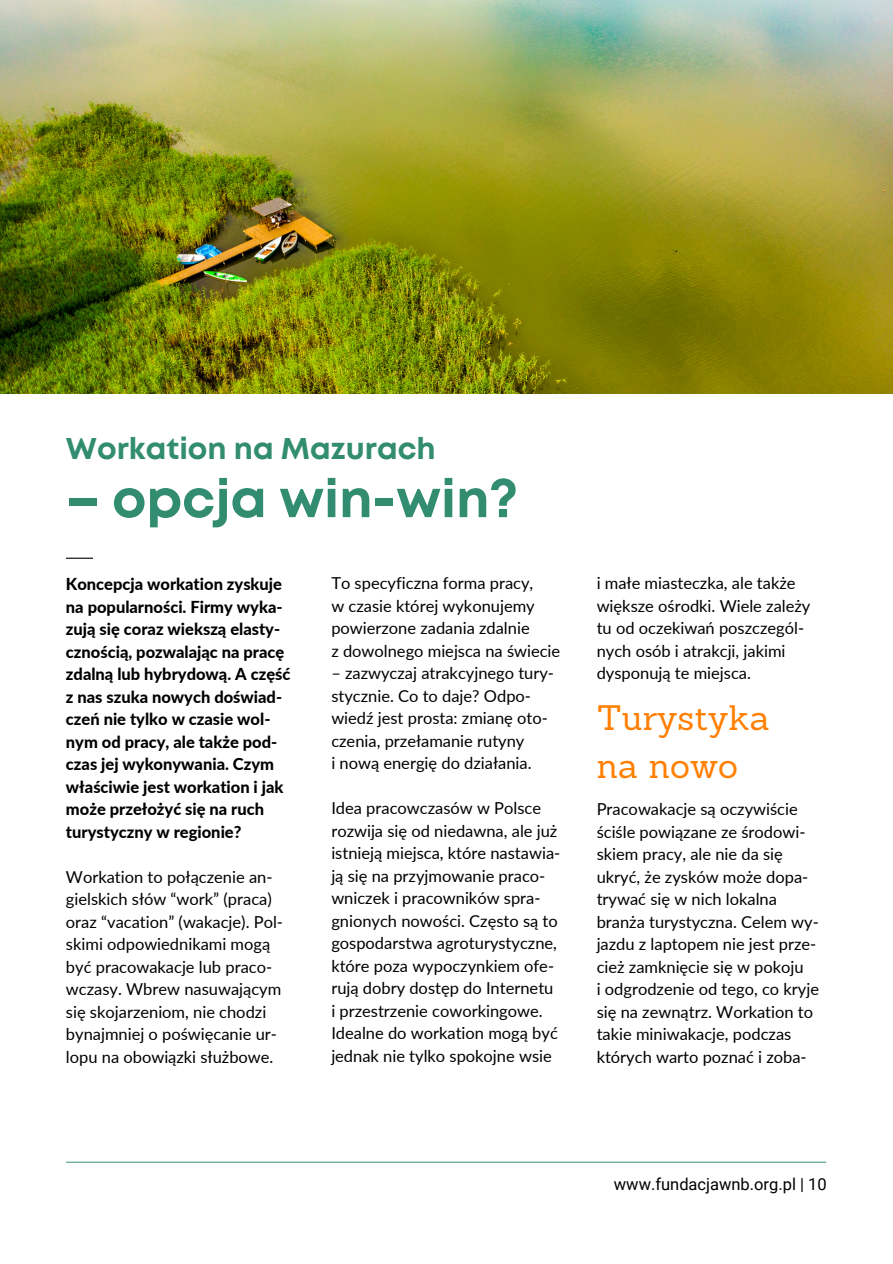
<style>
.page{position:relative;width:893px;height:1264px;background:#fff}
.page>*{position:absolute;margin:0;border:0;box-sizing:border-box;transform-origin:0 0}
.t1{font:700 52.5px "Mont";color:#328d70}
.t2{font:34.5px "Sanchez";color:#ff7f00}
.t3{font:700 30px "Mont";color:#328d70}
.t4{font:16.5px/22.5px "Lato";color:#000}
.t5{font:800 16.5px/22.5px "Lato";color:#000}
.t6{font:16.5px "Roboto";color:#000}
</style>
<div class="page">
<img style="left:0;top:0;width:892px;height:393px">
<hr style="left:66px;top:1161px;width:760px;height:1px;background:#4ba083">
<hr style="left:66px;top:557px;width:27px;height:2px;background:#000">
<p class="t3" style="left:66px;top:437px;width:371px">Workation na Mazurach</p>
<p class="t1" style="left:66px;top:479px;width:453px">– opcja win-win?</p>
<p class="t5" style="left:66px;top:572px;width:226px">Koncepcja workation zyskuje na popularności. Firmy wyka&shy;zują się coraz wiekszą elasty&shy;cznością, pozwalając na pracę zdalną lub hybrydową. A część</p>
<p class="t5" style="left:66px;top:685px;width:219px">z nas szuka nowych doświad&shy;czeń nie tylko w czasie wol&shy;nym od pracy, ale także pod&shy;czas jej wykonywania. Czym właściwie jest workation i jak może przełożyć się na ruch turystyczny w regionie?</p>
<p class="t4" style="left:66px;top:865px;width:218px">Workation to połączenie an&shy;gielskich słów “work” (praca) oraz “vacation” (wakacje). Pol&shy;skimi odpowiednikami mogą być pracowakacje lub praco&shy;wczasy. Wbrew nasuwającym się skojarzeniom, nie chodzi bynajmniej o poświęcanie ur&shy;lopu na obowiązki służbowe.</p>
<p class="t4" style="left:331px;top:571px;width:203px">To specyficzna forma pracy,</p>
<p class="t4" style="left:331px;top:594px;width:205px">w czasie której wykonujemy powierzone zadania zdalnie</p>
<p class="t4" style="left:331px;top:639px;width:230px">z dowolnego miejsca na świecie</p>
<p class="t4" style="left:331px;top:661px;width:224px">– zazwyczaj atrakcyjnego tury&shy;stycznie. Co to daje? Odpo&shy;wiedź jest prosta: zmianę oto&shy;czenia, przełamanie rutyny</p>
<p class="t4" style="left:331px;top:751px;width:202px">i nową energię do działania.</p>
<p class="t4" style="left:331px;top:796px;width:230px">Idea pracowczasów w Polsce rozwija się od niedawna, ale już istnieją miejsca, które nastawia&shy;ją się na przyjmowanie praco&shy;wniczek i pracowników spra&shy;gnionych nowości. Często są to gospodarstwa agroturystyczne, które poza wypoczynkiem ofe&shy;rują dobry dostęp do Internetu</p>
<p class="t4" style="left:331px;top:998px;width:228px">i przestrzenie coworkingowe.<br>Idealne do workation mogą być jednak nie tylko spokojne wsie</p>
<p class="t4" style="left:596px;top:571px;width:215px">i małe miasteczka, ale także większe ośrodki. Wiele zależy tu od oczekiwań poszczegól&shy;nych osób i atrakcji, jakimi dysponują te miejsca.</p>
<p class="t2" style="left:596px;top:695px;width:174px">Turystyka</p>
<p class="t2" style="left:596px;top:743px;width:143px">na nowo</p>
<p class="t4" style="left:596px;top:797px;width:223px">Pracowakacje są oczywiście ściśle powiązane ze środowi&shy;skiem pracy, ale nie da się ukryć, że zysków może dopa&shy;trywać się w nich lokalna branża turystyczna. Celem wy&shy;jazdu z laptopem nie jest prze&shy;cież zamknięcie się w pokoju</p>
<p class="t4" style="left:596px;top:977px;width:224px">i odgrodzenie od tego, co kryje się na zewnątrz. Workation to takie miniwakacje, podczas których warto poznać i zoba-</p>
<p class="t6" style="left:614px;top:1175px;width:214px">www.fundacjawnb.org.pl | 10</p>
</div>
